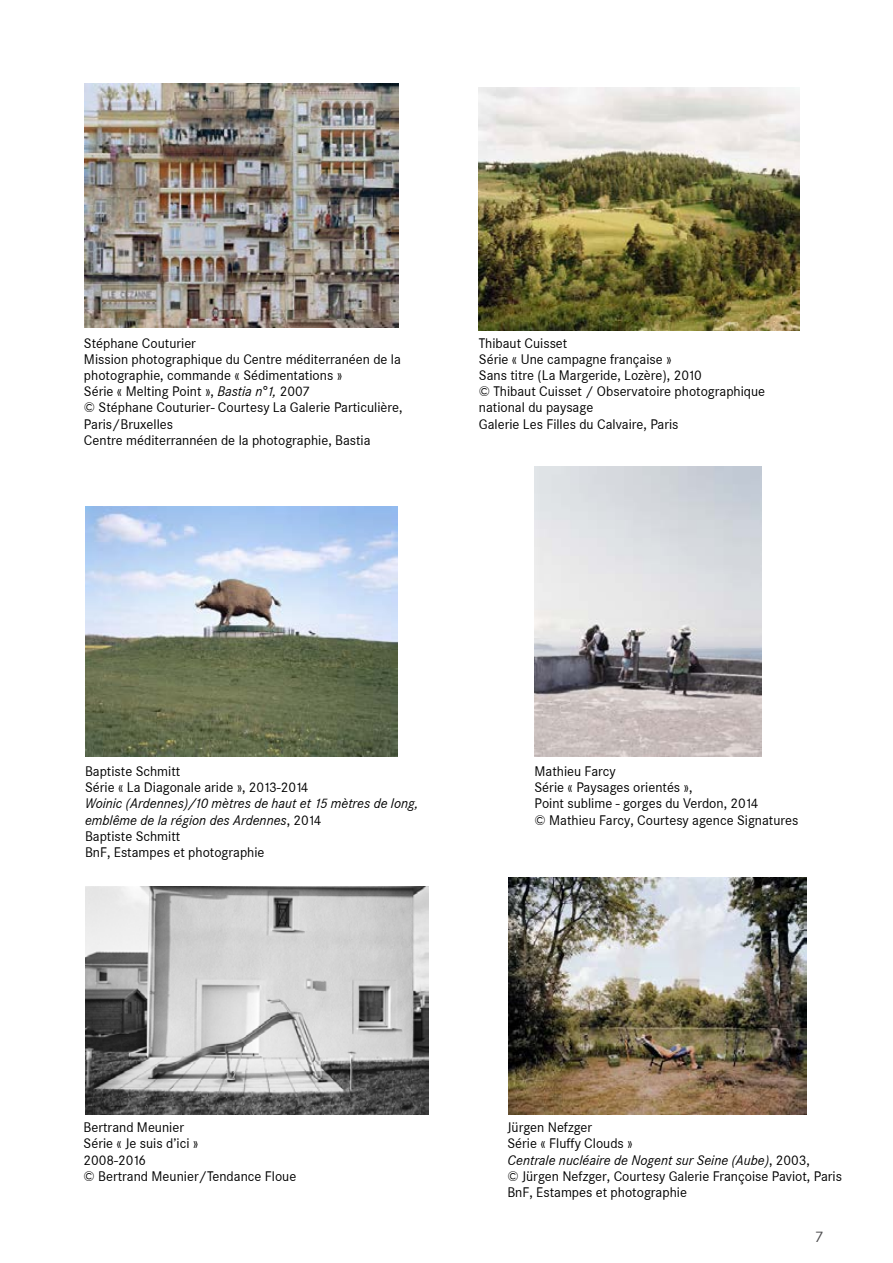
<style>
.page{position:relative;width:893px;height:1263px;background:#fff}
.page>*{position:absolute;margin:0;border:0;box-sizing:border-box;transform-origin:0 0}
.t1{font:15px "Corporate SBQ";color:#4d4d4f}
.t2{font:13.5px/16.2px "Corporate SBQ";color:#000}
.t3{font:italic 13.5px/16.2px "Corporate SBQ";color:#000}
.s1{font-style:italic}
.s2{font-style:normal}
</style>
<div class="page">
<img style="left:85px;top:84px;width:314px;height:243px">
<img style="left:479px;top:88px;width:320px;height:242px">
<img style="left:85px;top:506px;width:313px;height:250px">
<img style="left:534px;top:466px;width:227px;height:290px">
<img style="left:85px;top:887px;width:343px;height:227px">
<img style="left:508px;top:878px;width:299px;height:236px">
<p class="t2" style="left:84px;top:335px;width:320px">Stéphane Couturier<br>Mission photographique du Centre méditerranéen de la photographie, commande « Sédimentations »<br>Série « Melting Point », <span class="s1">Bastia n°1,</span> 2007<br>© Stéphane Couturier- Courtesy La Galerie Particulière, Paris/Bruxelles<br>Centre méditerrannéen de la photographie, Bastia</p>
<p class="t2" style="left:479px;top:335px;width:288px">Thibaut Cuisset<br>Série « Une campagne française »<br>Sans titre (La Margeride, Lozère), 2010<br>© Thibaut Cuisset / Observatoire photographique national du paysage<br>Galerie Les Filles du Calvaire, Paris</p>
<p class="t2" style="left:85px;top:763px;width:225px">Baptiste Schmitt<br>Série « La Diagonale aride », 2013-2014</p>
<p class="t3" style="left:85px;top:795px;width:335px">Woinic (Ardennes)/10 mètres de haut et 15 mètres de long, emblême de la région des Ardennes<span class="s2">, 2014<br>Baptiste Schmitt<br>BnF, Estampes et photographie</span></p>
<p class="t2" style="left:534px;top:763px;width:265px">Mathieu Farcy<br>Série « Paysages orientés »,<br>Point sublime - gorges du Verdon, 2014<br>© Mathieu Farcy, Courtesy agence Signatures</p>
<p class="t2" style="left:84px;top:1119px;width:214px">Bertrand Meunier<br>Série « Je suis d’ici »<br>2008-2016<br>© Bertrand Meunier/Tendance Floue</p>
<p class="t2" style="left:507px;top:1119px;width:336px">Jürgen Nefzger<br>Série « Fluffy Clouds »<br><span class="s1">Centrale nucléaire de Nogent sur Seine (Aube)</span>, 2003,<br>© Jürgen Nefzger, Courtesy Galerie Françoise Paviot, Paris BnF, Estampes et photographie</p>
<p class="t1" style="left:815px;top:1227px;width:10px">7</p>
</div>
